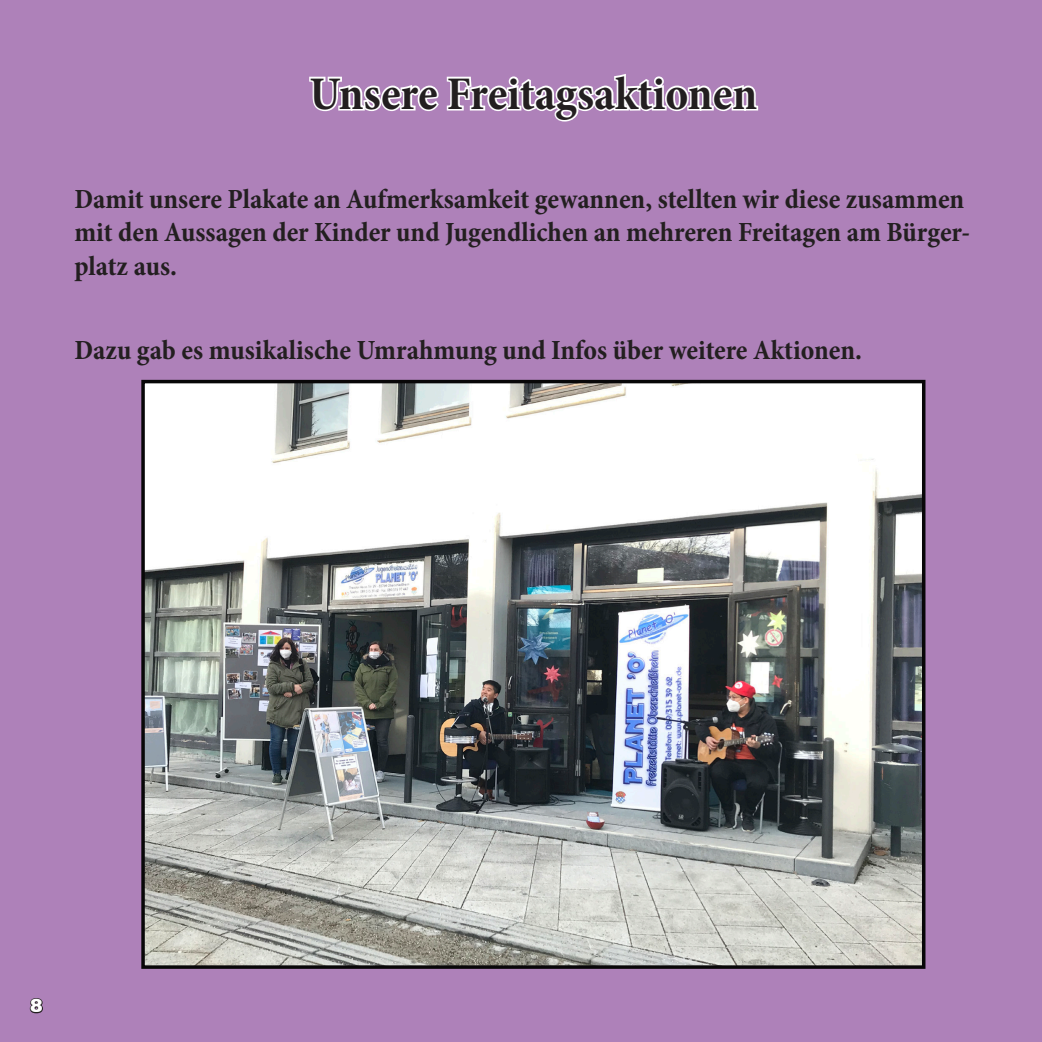
<style>
.page{position:relative;width:1042px;height:1042px;background:#ae81b9}
.page>*{position:absolute;margin:0;border:0;box-sizing:border-box;transform-origin:0 0}
.t1{font:700 condensed 47.25px "Minion Pro";letter-spacing:-.005em;color:#231f20}
.t2{font:700 condensed 28px/33.6px "Minion Pro";color:#231f20}
.t3{font:800 19.25px "Rockwell";color:#fff}
</style>
<div class="page">
<svg style="left:309px;top:74px;width:450px;height:48px"></svg>
<img style="left:146px;top:385px;width:774px;height:579px">
<div style="left:141px;top:380px;width:784px;height:589px;border:4px solid #080708"></div>
<svg style="left:29px;top:998px;width:14px;height:16px"></svg>
<p class="t1" style="left:309px;top:61px;width:449px">Unsere Freitagsaktionen</p>
<p class="t2" style="left:74px;top:182px;width:897px">Damit unsere Plakate an Aufmerksamkeit gewannen, stellten wir diese zusammen mit den Aussagen der Kinder und Jugendlichen an mehreren Freitagen am Bürger&shy;platz aus.</p>
<p class="t2" style="left:74px;top:333px;width:789px">Dazu gab es musikalische Umrahmung und Infos über weitere Aktionen.</p>
<p class="t3" style="left:30px;top:995px;width:15px">8</p>
</div>
